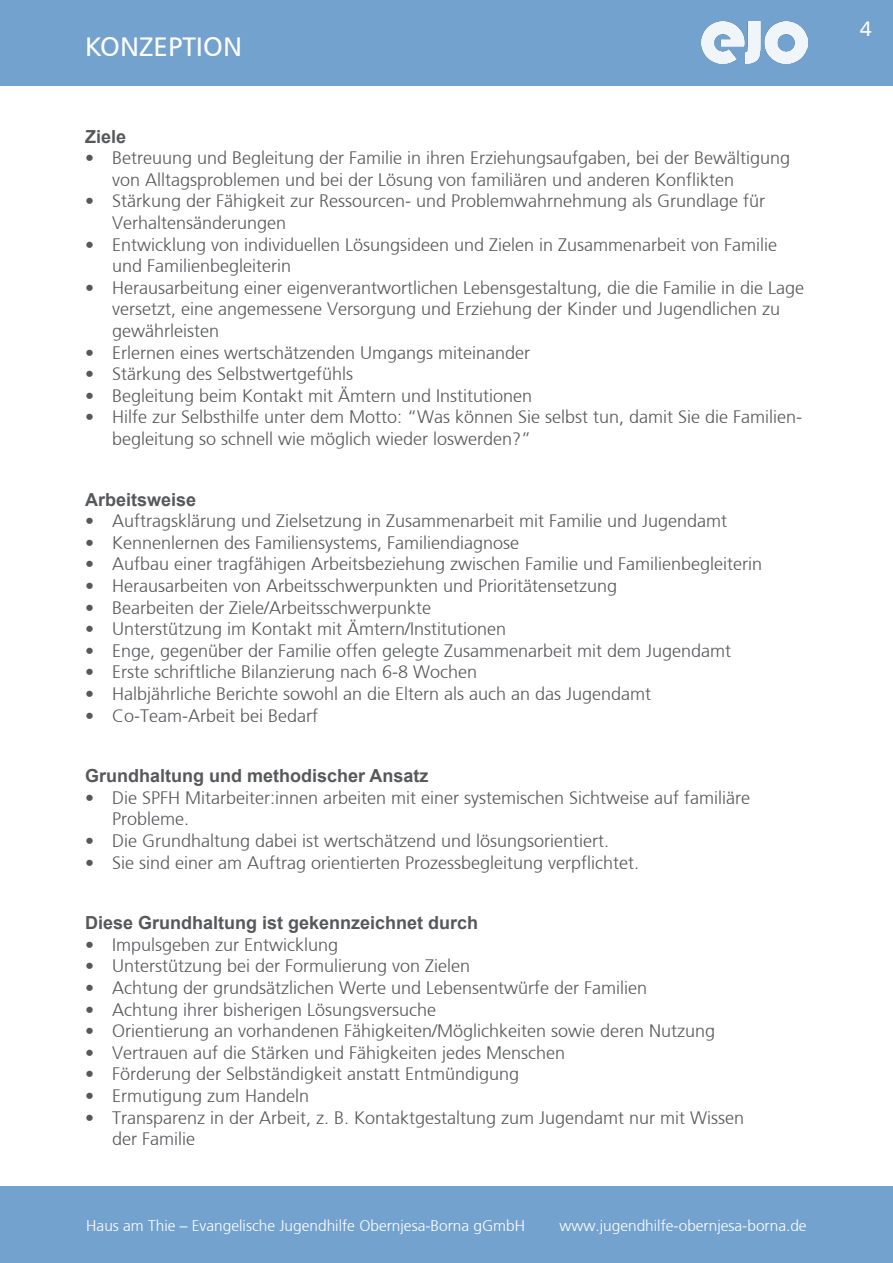
<style>
.page{position:relative;width:893px;height:1263px;background:#fff}
.page>*{position:absolute;margin:0;border:0;box-sizing:border-box;transform-origin:0 0}
.t1{font:27px "Frutiger";color:#fff}
.t2{font:21px "Frutiger";color:#fff}
.t3{font:300 18px/21.6px "Frutiger";color:#57585a}
.t4{font:700 18px "Arial";color:#57585a}
.t5{font:300 15.45px "Frutiger";color:#fff}
</style>
<div class="page">
<div style="left:0;top:0;width:893px;height:85px;background:#73a2ce"></div>
<img style="left:702px;top:21px;width:106px;height:43px">
<div style="left:0;top:1186px;width:893px;height:77px;background:#73a2ce"></div>
<p class="t1" style="left:85px;top:29px;width:158px">KONZEPTION</p>
<p class="t4" style="left:85px;top:124px;width:43px">Ziele</p>
<p class="t3" style="left:112px;top:147px;width:680px;text-indent:-27px">• Betreuung und Begleitung der Familie in ihren Erziehungsaufgaben, bei der Bewältigung von Alltagsproblemen und bei der Lösung von familiären und anderen Konflikten</p>
<p class="t3" style="left:112px;top:190px;width:655px;text-indent:-27px">• Stärkung der Fähigkeit zur Ressourcen- und Problemwahrnehmung als Grundlage für<br>Verhaltensänderungen</p>
<p class="t3" style="left:112px;top:234px;width:667px;text-indent:-27px">• Entwicklung von individuellen Lösungsideen und Zielen in Zusammenarbeit von Familie und Familienbegleiterin</p>
<p class="t3" style="left:112px;top:277px;width:694px;text-indent:-27px">• Herausarbeitung einer eigenverantwortlichen Lebensgestaltung, die die Familie in die Lage versetzt, eine angemessene Versorgung und Erziehung der Kinder und Jugendlichen zu gewährleisten</p>
<p class="t3" style="left:85px;top:342px;width:447px">• Erlernen eines wertschätzenden Umgangs miteinander</p>
<p class="t3" style="left:85px;top:363px;width:270px">• Stärkung des Selbstwertgefühls</p>
<p class="t3" style="left:85px;top:385px;width:449px">• Begleitung beim Kontakt mit Ämtern und Institutionen</p>
<p class="t3" style="left:112px;top:406px;width:692px;text-indent:-27px">• Hilfe zur Selbsthilfe unter dem Motto: “Was können Sie selbst tun, damit Sie die Familien&shy;begleitung so schnell wie möglich wieder loswerden?”</p>
<p class="t4" style="left:85px;top:487px;width:113px">Arbeitsweise</p>
<p class="t3" style="left:85px;top:510px;width:644px">• Auftragsklärung und Zielsetzung in Zusammenarbeit mit Familie und Jugendamt</p>
<p class="t3" style="left:85px;top:532px;width:436px">• Kennenlernen des Familiensystems, Familiendiagnose</p>
<p class="t3" style="left:85px;top:553px;width:679px">• Aufbau einer tragfähigen Arbeitsbeziehung zwischen Familie und Familienbegleiterin</p>
<p class="t3" style="left:85px;top:575px;width:534px">• Herausarbeiten von Arbeitsschwerpunkten und Prioritätensetzung</p>
<p class="t3" style="left:85px;top:597px;width:348px">• Bearbeiten der Ziele/Arbeitsschwerpunkte</p>
<p class="t3" style="left:85px;top:618px;width:423px">• Unterstützung im Kontakt mit Ämtern/Institutionen</p>
<p class="t3" style="left:85px;top:640px;width:648px">• Enge, gegenüber der Familie offen gelegte Zusammenarbeit mit dem Jugendamt</p>
<p class="t3" style="left:85px;top:661px;width:394px">• Erste schriftliche Bilanzierung nach 6-8 Wochen</p>
<p class="t3" style="left:85px;top:683px;width:568px">• Halbjährliche Berichte sowohl an die Eltern als auch an das Jugendamt</p>
<p class="t3" style="left:85px;top:705px;width:235px">• Co-Team-Arbeit bei Bedarf</p>
<p class="t4" style="left:85px;top:763px;width:345px">Grundhaltung und methodischer Ansatz</p>
<p class="t3" style="left:112px;top:787px;width:639px;text-indent:-27px">• Die SPFH Mitarbeiter:innen arbeiten mit einer systemischen Sichtweise auf familiäre<br>Probleme.</p>
<p class="t3" style="left:85px;top:830px;width:526px">• Die Grundhaltung dabei ist wertschätzend und lösungsorientiert.</p>
<p class="t3" style="left:85px;top:852px;width:556px">• Sie sind einer am Auftrag orientierten Prozessbegleitung verpflichtet.</p>
<p class="t4" style="left:85px;top:910px;width:395px">Diese Grundhaltung ist gekennzeichnet durch</p>
<p class="t3" style="left:85px;top:934px;width:255px">• Impulsgeben zur Entwicklung</p>
<p class="t3" style="left:85px;top:955px;width:387px">• Unterstützung bei der Formulierung von Zielen</p>
<p class="t3" style="left:85px;top:977px;width:564px">• Achtung der grundsätzlichen Werte und Lebensentwürfe der Familien</p>
<p class="t3" style="left:85px;top:999px;width:353px">• Achtung ihrer bisherigen Lösungsversuche</p>
<p class="t3" style="left:85px;top:1020px;width:632px">• Orientierung an vorhandenen Fähigkeiten/Möglichkeiten sowie deren Nutzung</p>
<p class="t3" style="left:85px;top:1042px;width:482px">• Vertrauen auf die Stärken und Fähigkeiten jedes Menschen</p>
<p class="t3" style="left:85px;top:1063px;width:436px">• Förderung der Selbständigkeit anstatt Entmündigung</p>
<p class="t3" style="left:85px;top:1085px;width:226px">• Ermutigung zum Handeln</p>
<p class="t3" style="left:112px;top:1107px;width:634px;text-indent:-27px">• Transparenz in der Arbeit, z. B. Kontaktgestaltung zum Jugendamt nur mit Wissen der Familie</p>
<p class="t5" style="left:86px;top:1217px;width:440px">Haus am Thie – Evangelische Jugendhilfe Obernjesa-Borna gGmbH</p>
<p class="t5" style="left:559px;top:1217px;width:249px">www.jugendhilfe-obernjesa-borna.de</p>
<p class="t2" style="left:860px;top:16px;width:14px">4</p>
</div>
